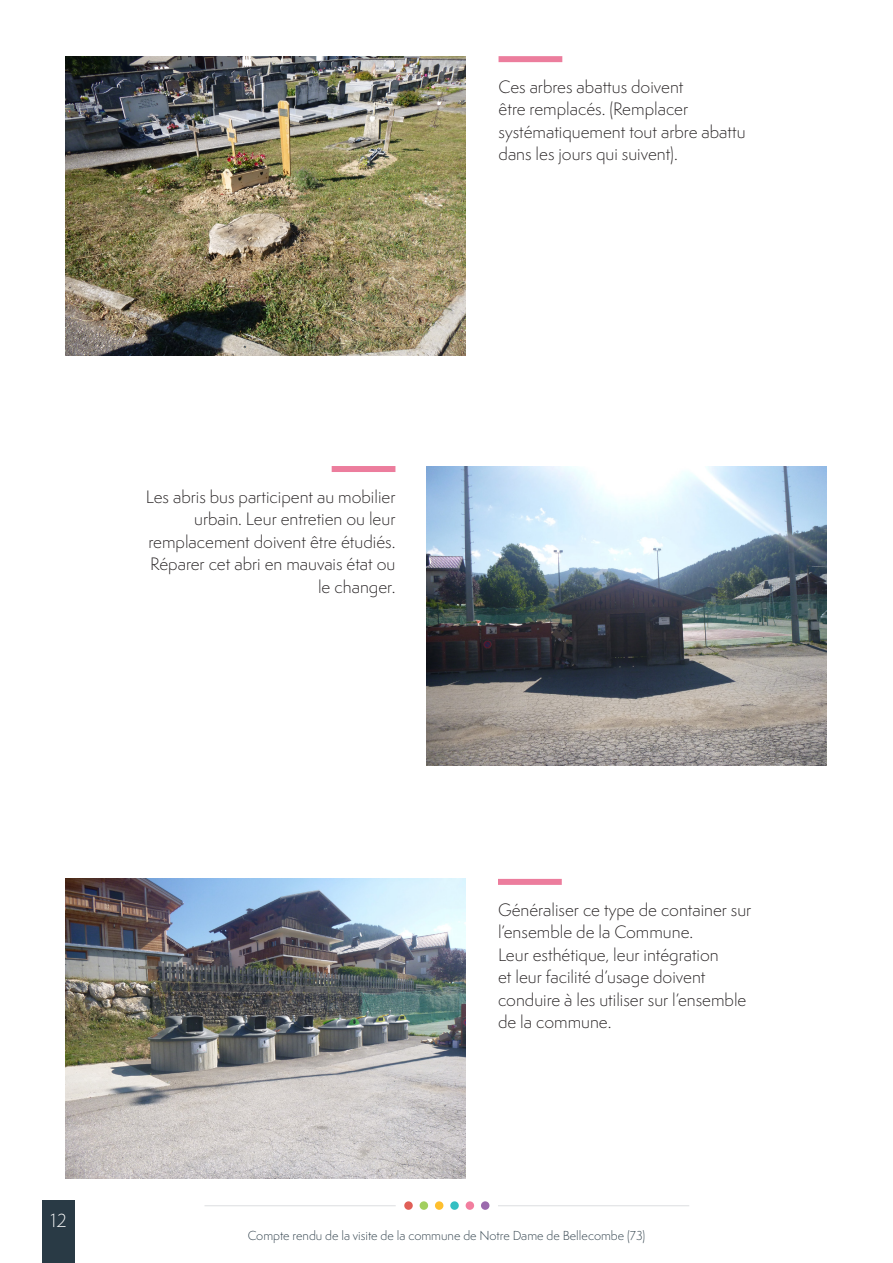
<style>
.page{position:relative;width:893px;height:1263px;background:#fff}
.page>*{position:absolute;margin:0;border:0;box-sizing:border-box;transform-origin:0 0}
.t1{font:300 17.55px "Semplicita Pro";color:#fff}
.t2{font:300 16.5px/22.5px "Semplicita Pro";color:#231f20}
.t3{font:300 12px "Semplicita Pro";color:#293a45}
</style>
<div class="page">
<hr style="left:498px;top:1205px;width:191px;height:1px;background:#dedfe1">
<hr style="left:204px;top:1205px;width:192px;height:1px;background:#dedfe1">
<div style="left:404px;top:1201px;width:9px;height:9px;background:#e05f57;border-radius:50%"></div>
<div style="left:420px;top:1201px;width:8px;height:9px;background:#a2cf5f;border-radius:50%"></div>
<div style="left:435px;top:1201px;width:8px;height:9px;background:#febf2e;border-radius:50%"></div>
<div style="left:450px;top:1201px;width:9px;height:9px;background:#35bfc2;border-radius:50%"></div>
<div style="left:466px;top:1201px;width:8px;height:9px;background:#f27e9f;border-radius:50%"></div>
<div style="left:481px;top:1201px;width:8px;height:9px;background:#9b6aad;border-radius:50%"></div>
<div style="left:42px;top:1200px;width:32px;height:63px;background:#293a45"></div>
<img style="left:427px;top:466px;width:400px;height:300px">
<div style="left:498px;top:56px;width:64px;height:6px;background:#ec7d9d"></div>
<div style="left:498px;top:879px;width:64px;height:6px;background:#ec7d9d"></div>
<img style="left:66px;top:879px;width:400px;height:300px">
<div style="left:332px;top:466px;width:63px;height:6px;background:#ec7d9d"></div>
<img style="left:66px;top:56px;width:400px;height:300px">
<p class="t2" style="left:498px;top:75px;width:249px">Ces arbres abattus doivent<br>être remplacés. (Remplacer systématiquement tout arbre abattu dans les jours qui suivent).</p>
<p class="t2" style="left:146px;top:485px;width:251px;text-align:right">Les abris bus participent au mobilier urbain. Leur entretien ou leur remplacement doivent être étudiés.<br>Réparer cet abri en mauvais état ou le changer.</p>
<p class="t1" style="left:51px;top:1209px;width:18px">12</p>
<p class="t2" style="left:498px;top:898px;width:255px">Généraliser ce type de container sur l’ensemble de la Commune.</p>
<p class="t2" style="left:498px;top:943px;width:250px">Leur esthétique, leur intégration<br>et leur facilité d’usage doivent conduire à les utiliser sur l’ensemble de la commune.</p>
<p class="t3" style="left:248px;top:1227px;width:399px">Compte rendu de la visite de la commune de Notre Dame de Bellecombe (73)</p>
</div>
